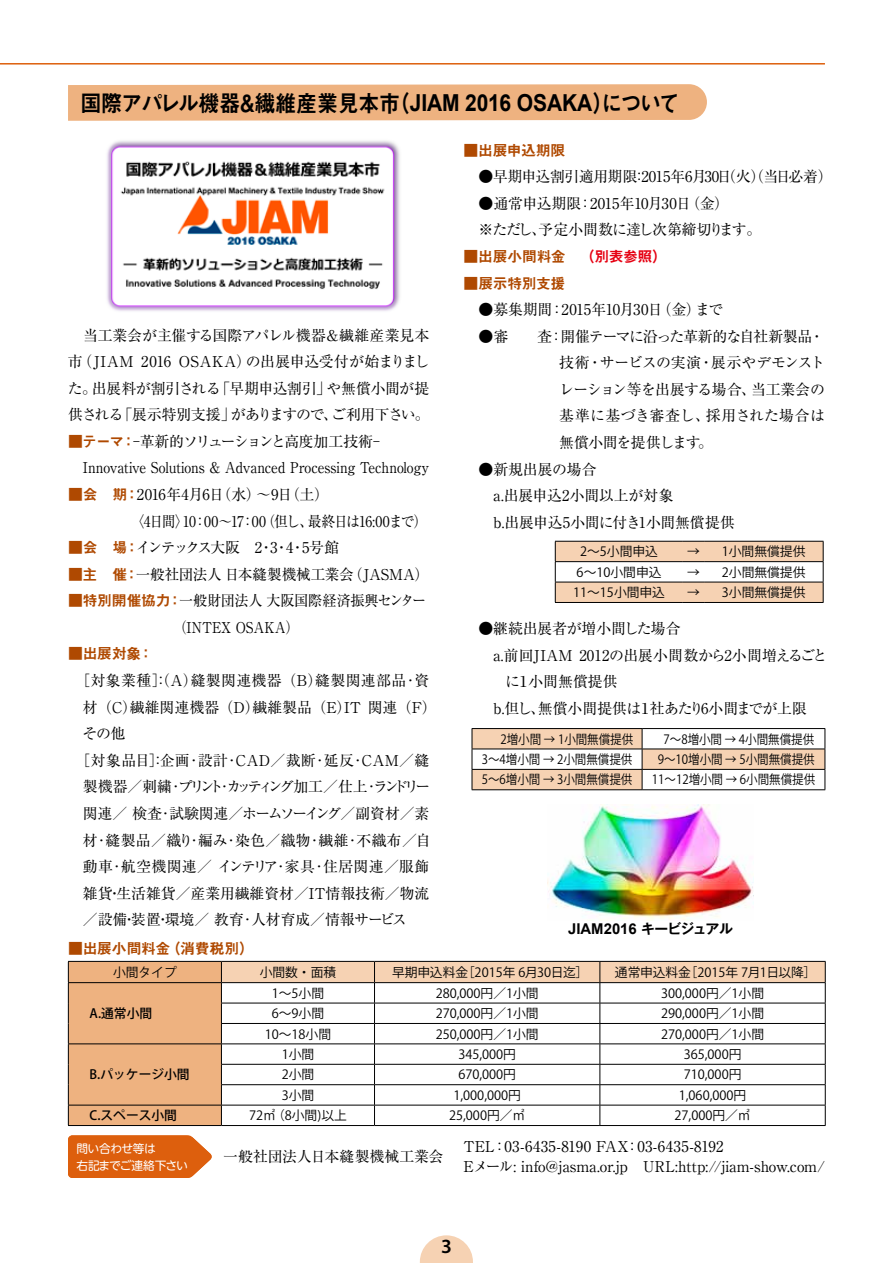
<style>
.page{position:relative;width:893px;height:1263px;background:#fff}
.page>*{position:absolute;margin:0;border:0;box-sizing:border-box;transform-origin:0 0}
.t1{font:23.4px "Midashi Go Pro MB31";letter-spacing:-.025em;color:#000;scale:.9 1}
.t2{font:600 20.25px "Myriad Pro";color:#000}
.t3{font:14.85px/26.5px "Ryumin Pro";letter-spacing:-.01em;color:#000;text-align:justify}
.t4{font:14.85px/26.5px "Ryumin Pr 5";letter-spacing:-.015em;color:#000}
.t5{font:14.85px/26.5px "Ryumin Pro";letter-spacing:-.03em;color:#000}
.t6{font:14.85px/26.5px "Ryumin Pro";letter-spacing:-.05em;color:#000}
.t7{font:14.85px "Ryumin Pro";letter-spacing:.025em;color:#000}
.t8{font:14.85px "Ryumin Pro";letter-spacing:.02em;color:#000}
.t9{font:14.85px "Midashi Go Pro MB31";letter-spacing:-.025em;color:#af4901}
.t10{font:14.85px/26.5px "Ryumin Pro";letter-spacing:-.01em;color:#000;scale:.95 1}
.t11{font:14.85px "Ryumin Pro";letter-spacing:-.25em;color:#000}
.t12{font:14.85px "Ryumin Pro";letter-spacing:-.06em;color:#000}
.t13{font:14.85px "Ryumin Pro";letter-spacing:-.045em;color:#000}
.t14{font:14.85px "Ryumin Pro";letter-spacing:-.135em;color:#000}
.t15{font:700 14.85px "Arial";color:#000}
.t16{font:12.75px "Koz Go Pro";color:#000}
.t17{font:12.75px "Koz Go Pro";color:#000;scale:.9 1}
.t18{font:500 12.75px "Koz Go Pro";color:#000}
.t19{font:11.7px/17px "UD Shin M Go Pro";letter-spacing:-.04em;color:#fff}
.s1{font-family:"Arial";font-weight:700}
.s2{font-family:"Midashi Go Pro MB31";color:#af4901}
.s3{color:#e60012}
.s4{font-family:"Gothic MB101 Pro De";font-size:13.8px}
</style>
<div class="page">
<hr style="left:0;top:63px;width:825px;height:2px;background:#dd5f0d">
<svg style="left:420px;top:1235px;width:53px;height:28px"></svg>
<div style="left:68px;top:84px;width:639px;height:37px;background:#eeb280"></div>
<img style="left:547px;top:804px;width:207px;height:116px">
<hr style="left:221px;top:1125px;width:153px;height:1px;background:#000">
<hr style="left:374px;top:1125px;width:226px;height:1px;background:#000">
<hr style="left:600px;top:1125px;width:226px;height:1px;background:#000">
<svg style="left:68px;top:961px;width:758px;height:164px"></svg>
<hr style="left:68px;top:1125px;width:153px;height:1px;background:#000">
<svg style="left:555px;top:541px;width:269px;height:62px"></svg>
<hr style="left:704px;top:602px;width:119px;height:1px;background:#000">
<img style="left:107px;top:140px;width:293px;height:171px">
<svg style="left:472px;top:728px;width:354px;height:62px"></svg>
<hr style="left:472px;top:789px;width:170px;height:1px;background:#000">
<hr style="left:642px;top:789px;width:183px;height:1px;background:#000">
<svg style="left:68px;top:1135px;width:144px;height:43px;background:#df6a1f"></svg>
<h1 class="t1" style="left:81px;top:84px;width:667px">国際アパレル機器&amp;繊維産業見本市（<span class="s1">JIAM 2016 OSAKA</span>）について</h1>
<p class="t3" style="left:68px;top:321px;width:363px">　当工業会が主催する国際アパレル機器&amp;繊維産業見本市（JIAM 2016 OSAKA）の出展申込受付が始まりました。出展料が割引される「早期申込割引」や無償小間が提供される「展示特別支援」がありますので、ご利用下さい。</p>
<p class="t4" style="left:83px;top:427px;width:348px;text-indent:-15px"><span class="s2">■テーマ：</span>-革新的ソリューションと高度加工技術-<br>Innovative Solutions &amp; Advanced Processing Technology</p>
<p class="t6" style="left:131px;top:480px;width:298px;text-indent:-63px"><span class="s2">■会　期：</span>2016年4月6日（水）～9日（土）<br>〈4日間〉10：00～17：00（但し、最終日は16:00まで）</p>
<p class="t14" style="left:68px;top:536px;width:273px"><span class="s2">■会　場：</span>インテックス大阪　2・3・4・5号館</p>
<p class="t3" style="left:68px;top:560px;width:362px"><span class="s2">■主　催：</span>一般社団法人日本縫製機械工業会（JASMA）</p>
<p class="t10" style="left:173px;top:586px;width:268px;text-indent:-105px"><span class="s2">■特別開催協力：</span>一般財団法人大阪国際経済振興センター（INTEX OSAKA）</p>
<p class="t9" style="left:68px;top:642px;width:87px">■出展対象：</p>
<p class="t7" style="left:75px;top:669px;width:355px">［対象業種］：（A）縫製関連機器 （B）縫製関連部品･資</p>
<p class="t3" style="left:83px;top:693px;width:355px">材 （C）繊維関連機器 （D）繊維製品 （E）IT 関連 （F）</p>
<p class="t3" style="left:82px;top:719px;width:44px">その他</p>
<p class="t7" style="left:75px;top:748px;width:355px">［対象品目］：企画･設計･CAD／裁断･延反･CAM／縫</p>
<p class="t11" style="left:83px;top:775px;width:349px">製機器／刺繍･プリント･カッティング加工／仕上･ランドリー</p>
<p class="t12" style="left:83px;top:802px;width:348px">関連／ 検査･試験関連／ホームソーイング／副資材／素</p>
<p class="t8" style="left:83px;top:828px;width:349px">材･縫製品／織り･編み･染色／織物･繊維･不織布／自</p>
<p class="t8" style="left:83px;top:855px;width:348px">動車･航空機関連／ インテリア･家具･住居関連／服飾</p>
<p class="t3" style="left:83px;top:879px;width:348px">雑貨・生活雑貨／産業用繊維資材／IT情報技術／物流</p>
<p class="t3" style="left:83px;top:905px;width:326px">／設備・装置・環境／ 教育･人材育成／情報サービス</p>
<p class="t9" style="left:68px;top:936px;width:187px">■出展小間料金（消費税別）</p>
<p class="t9" style="left:463px;top:138px;width:104px">■出展申込期限</p>
<p class="t3" style="left:478px;top:162px;width:356px">●早期申込割引適用期限：2015年6月30日（火）（当日必着）</p>
<p class="t5" style="left:478px;top:189px;width:284px">●通常申込期限：2015年10月30日（金）<br>※ただし、予定小間数に達し次第締切ります。</p>
<p class="t9" style="left:463px;top:244px;width:205px">■出展小間料金　<span class="s3">（別表参照）</span></p>
<p class="t9" style="left:463px;top:271px;width:103px">■展示特別支援</p>
<p class="t5" style="left:478px;top:295px;width:247px">●募集期間：2015年10月30日（金）まで</p>
<p class="t3" style="left:559px;top:322px;width:267px;text-indent:-81px">●審　 査：開催テーマに沿った革新的な自社新製品・技術・サービスの実演・展示やデモンストレーション等を出展する場合、当工業会の基準に基づき審査し、採用された場合は無償小間を提供します。</p>
<p class="t3" style="left:493px;top:455px;width:243px;text-align:left;text-indent:-15px">●新規出展の場合<br>a.出展申込2小間以上が対象<br>b.出展申込5小間に付き1小間無償提供</p>
<p class="t16" style="left:580px;top:543px;width:79px">2～5小間申込</p>
<p class="t16" style="left:687px;top:543px;width:120px">→ 1小間無償提供</p>
<p class="t16" style="left:577px;top:564px;width:86px">6～10小間申込</p>
<p class="t16" style="left:687px;top:564px;width:120px">→ 2小間無償提供</p>
<p class="t16" style="left:573px;top:584px;width:93px">11～15小間申込</p>
<p class="t16" style="left:687px;top:584px;width:120px">→ 3小間無償提供</p>
<p class="t3" style="left:478px;top:614px;width:204px">●継続出展者が増小間した場合</p>
<p class="t3" style="left:493px;top:641px;width:336px">a.前回JIAM 2012の出展小間数から2小間増えるごと</p>
<p class="t3" style="left:505px;top:667px;width:114px">に１小間無償提供</p>
<p class="t13" style="left:493px;top:697px;width:315px">b.但し、無償小間提供は１社あたり6小間までが上限</p>
<p class="t17" style="left:481px;top:731px;width:171px">　 2増小間 → 1小間無償提供</p>
<p class="t17" style="left:664px;top:731px;width:169px">7～8増小間 → 4小間無償提供</p>
<p class="t17" style="left:482px;top:751px;width:169px">3～4増小間 → 2小間無償提供</p>
<p class="t17" style="left:658px;top:751px;width:176px">9～10増小間 → 5小間無償提供</p>
<p class="t17" style="left:482px;top:771px;width:169px">5～6増小間 → 3小間無償提供</p>
<p class="t17" style="left:652px;top:771px;width:183px">11～12増小間 → 6小間無償提供</p>
<p class="t15" style="left:568px;top:919px;width:166px">JIAM2016 <span class="s4">キービジュアル</span></p>
<p class="t16" style="left:113px;top:964px;width:65px">小間タイプ</p>
<p class="t16" style="left:260px;top:964px;width:78px">小間数・面積</p>
<p class="t16" style="left:392px;top:964px;width:198px">早期申込料金［2015年 6月30日迄］</p>
<p class="t16" style="left:615px;top:964px;width:203px">通常申込料金［2015年 7月1日以降］</p>
<p class="t18" style="left:90px;top:1005px;width:64px">A.通常小間</p>
<p class="t16" style="left:272px;top:985px;width:54px">1～5小間</p>
<p class="t16" style="left:436px;top:985px;width:105px">280,000円／1小間</p>
<p class="t16" style="left:661px;top:985px;width:105px">300,000円／1小間</p>
<p class="t16" style="left:272px;top:1005px;width:54px">6～9小間</p>
<p class="t16" style="left:436px;top:1005px;width:105px">270,000円／1小間</p>
<p class="t16" style="left:661px;top:1005px;width:105px">290,000円／1小間</p>
<p class="t16" style="left:265px;top:1025px;width:68px">10～18小間</p>
<p class="t16" style="left:436px;top:1025px;width:105px">250,000円／1小間</p>
<p class="t16" style="left:661px;top:1025px;width:105px">270,000円／1小間</p>
<p class="t18" style="left:90px;top:1066px;width:102px">B.パッケージ小間</p>
<p class="t16" style="left:282px;top:1046px;width:34px">1小間</p>
<p class="t16" style="left:458px;top:1046px;width:59px">345,000円</p>
<p class="t16" style="left:684px;top:1046px;width:59px">365,000円</p>
<p class="t16" style="left:282px;top:1066px;width:34px">2小間</p>
<p class="t16" style="left:458px;top:1066px;width:59px">670,000円</p>
<p class="t16" style="left:684px;top:1066px;width:59px">710,000円</p>
<p class="t16" style="left:282px;top:1087px;width:34px">3小間</p>
<p class="t16" style="left:453px;top:1087px;width:69px">1,000,000円</p>
<p class="t16" style="left:679px;top:1087px;width:69px">1,060,000円</p>
<p class="t18" style="left:90px;top:1107px;width:89px">C.スペース小間</p>
<p class="t16" style="left:249px;top:1107px;width:99px">72㎡（8小間)以上</p>
<p class="t16" style="left:449px;top:1107px;width:78px">25,000円／㎡</p>
<p class="t16" style="left:674px;top:1107px;width:78px">27,000円／㎡</p>
<p class="t19" style="left:76px;top:1139px;width:113px">問い合わせ等は<br>右記までご連絡下さい</p>
<p class="t3" style="left:223px;top:1142px;width:222px">一般社団法人日本縫製機械工業会</p>
<p class="t3" style="left:463px;top:1135px;width:363px;line-height:20.2px">TEL：03-6435-8190 FAX：03-6435-8192<br>Eメール: info@jasma.or.jp　URL:http://jiam-show.com/</p>
<h2 class="t2" style="left:441px;top:1233px;width:12px">3</h2>
</div>
